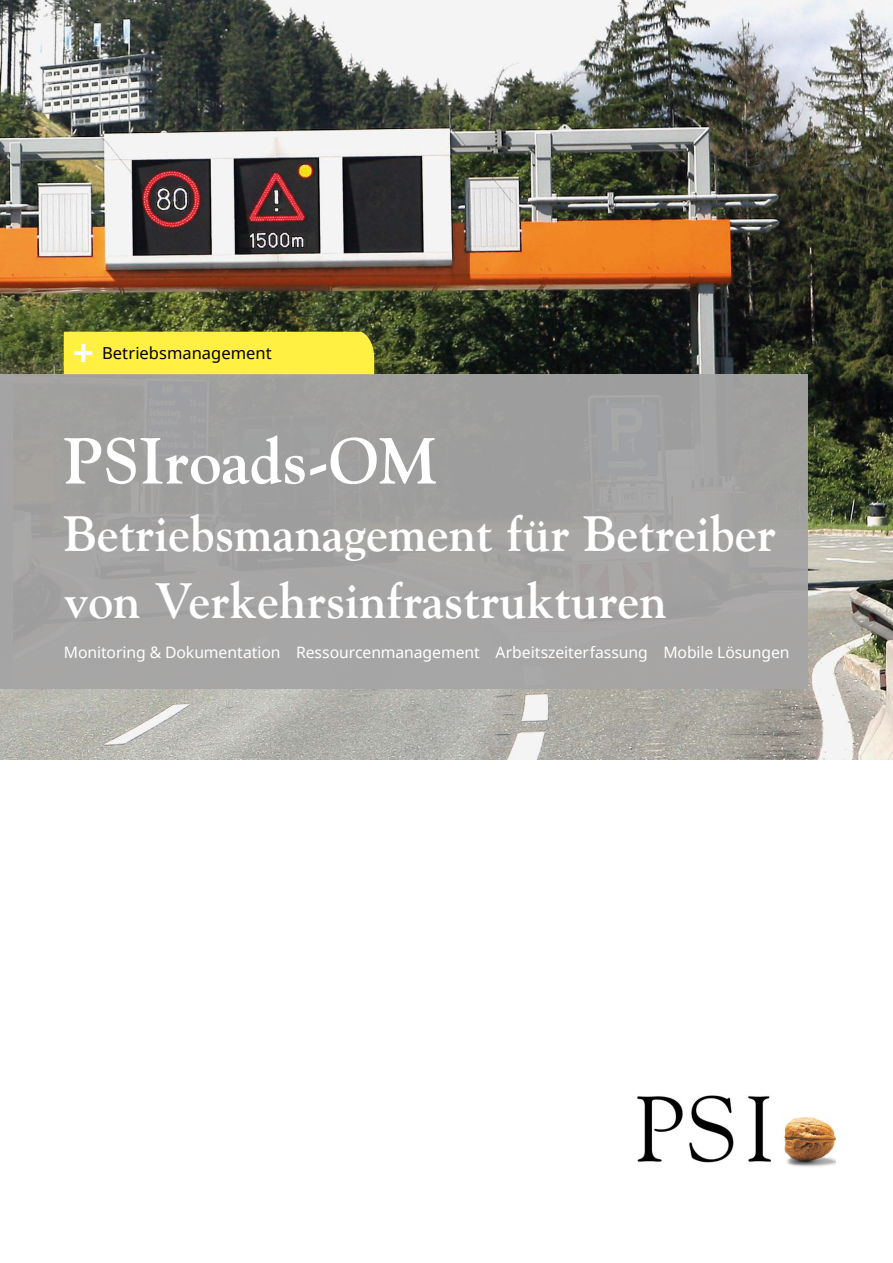
<style>
.page{position:relative;width:893px;height:1263px;background:#fff}
.page>*{position:absolute;margin:0;border:0;box-sizing:border-box;transform-origin:0 0}
._10_Headline{font:700 64.5px "Goudy";color:#fff}
._10_Headline-2{font:700 49.5px/67.5px "Goudy";color:#fff}
._01_Gelber_Header{font:16.5px "Noto Sans";letter-spacing:.005em;color:#000}
._00_Titel_Subline{font:15.75px "Noto Sans";letter-spacing:-.005em;color:#fff}
</style>
<div class="page">
<img style="left:0;top:0;width:893px;height:759px">
<div style="left:0;top:374px;width:808px;height:315px;background:#a6a5a5"></div>
<div style="left:64px;top:332px;width:310px;height:42px;background:#fff042"></div>
<img style="left:638px;top:1095px;width:198px;height:72px">
<p class="_01_Gelber_Header" style="left:102px;top:341px;width:171px">Betriebsmanagement</p>
<p class="_10_Headline" style="left:64px;top:422px;width:374px">PSIroads-OM</p>
<p class="_10_Headline-2" style="left:64px;top:499px;width:714px">Betriebsmanagement für Betreiber von Verkehrsinfrastrukturen</p>
<p class="_00_Titel_Subline" style="left:64px;top:641px;width:727px">Monitoring &amp; Dokumentation Ressourcenmanagement Arbeitszeiterfassung Mobile Lösungen</p>
</div>
